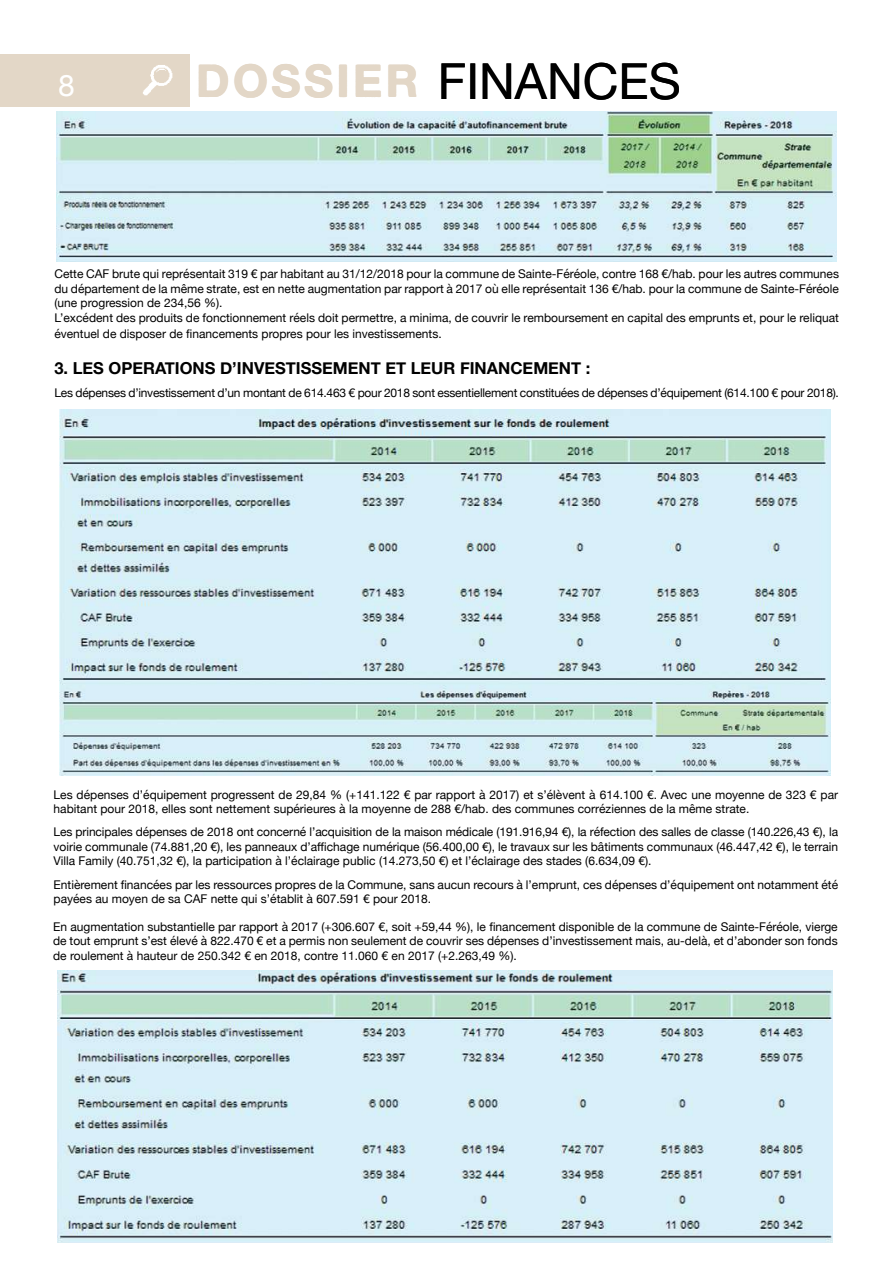
<style>
.page{position:relative;width:893px;height:1263px;background:#fff}
.page>*{position:absolute;margin:0;border:0;box-sizing:border-box;transform-origin:0 0}
.t1{font:49.5px "Helvetica Neue";color:#000}
.t2{font:45px "Alte Haas Grotesk Bold";color:#e3d7c7}
.t3{font:30px "Helvetica Neue";color:#fff}
.t4{font:700 16.5px "Helvetica Neue";color:#000}
.t5{font:12px/14.4px "Helvetica Neue";color:#000}
.t6{font:12px "Helvetica Neue";letter-spacing:-.02em;color:#000}
.s1{font-family:"Alte Haas Grotesk Bold";font-size:45px;color:#e3d7c7}
</style>
<div class="page">
<img style="left:57px;top:112px;width:779px;height:150px">
<img style="left:60px;top:410px;width:770px;height:365px">
<img style="left:57px;top:970px;width:776px;height:273px">
<div style="left:0;top:54px;width:190px;height:53px;background:#e3d7c7"></div>
<h3 class="t3" style="left:17px;top:64px;width:59px">8 8</h3>
<h2 class="t2" style="left:196px;top:52px;width:102px">DOSSI</h2>
<h1 class="t1" style="left:353px;top:46px;width:329px"><span class="s1">ER</span> FINANCES</h1>
<h2 class="t2" style="left:271px;top:52px;width:26px">S</h2>
<p class="t5" style="left:54px;top:268px;width:786px">Cette CAF brute qui représentait 319 € par habitant au 31/12/2018 pour la commune de Sainte-Féréole, contre 168 €/hab. pour les autres communes du département de la même strate, est en nette augmentation par rapport à 2017 où elle représentait 136 €/hab. pour la commune de Sainte-Féréole (une progression de 234,56 %).<br>L’excédent des produits de fonctionnement réels doit permettre, a minima, de couvrir le remboursement en capital des emprunts et, pour le reliquat</p>
<p class="t5" style="left:54px;top:327px;width:389px">éventuel de disposer de financements propres pour les investissements.</p>
<h3 class="t4" style="left:54px;top:358px;width:30px">3. LES</h3>
<h3 class="t4" style="left:109px;top:358px;width:34px">OPERATI</h3>
<h3 class="t4" style="left:180px;top:358px;width:69px">ONS D’INVESTISSEMENT</h3>
<h3 class="t4" style="left:385px;top:358px;width:38px">ET LEUR</h3>
<h3 class="t4" style="left:460px;top:358px;width:22px">FINANCEMENT</h3>
<h3 class="t4" style="left:586px;top:358px;width:6px">:</h3>
<p class="t6" style="left:54px;top:384px;width:786px">Les dépenses d’investissement d’un montant de 614.463 € pour 2018 sont essentiellement constituées de dépenses d’équipement (614.100 € pour 2018).</p>
<p class="t5" style="left:54px;top:788px;width:786px">Les dépenses d’équipement progressent de 29,84 % (+141.122 € par rapport à 2017) et s’élèvent à 614.100 €. Avec une moyenne de 323 € par habitant pour 2018, elles sont nettement supérieures à la moyenne de 288 €/hab. des communes corréziennes de la même strate.</p>
<p class="t5" style="left:54px;top:825px;width:786px;text-align:justify">Les principales dépenses de 2018 ont concerné l’acquisition de la maison médicale (191.916,94 €), la réfection des salles de classe (140.226,43 €), la voirie communale (74.881,20 €), les panneaux d’affichage numérique (56.400,00 €), le travaux sur les bâtiments communaux (46.447,42 €), le terrain Villa Family (40.751,32 €), la participation à l’éclairage public (14.273,50 €) et l’éclairage des stades (6.634,09 €).</p>
<p class="t5" style="left:54px;top:878px;width:786px">Entièrement financées par les ressources propres de la Commune, sans aucun recours à l’emprunt, ces dépenses d’équipement ont notamment été payées au moyen de sa CAF nette qui s’établit à 607.591 € pour 2018.</p>
<p class="t5" style="left:53px;top:920px;width:786px;text-align:justify">En augmentation substantielle par rapport à 2017 (+306.607 €, soit +59,44 %), le financement disponible de la commune de Sainte-Féréole, vierge de tout emprunt s’est élevé à 822.470 € et a permis non seulement de couvrir ses dépenses d’investissement mais, au-delà, et d’abonder son fonds de roulement à hauteur de 250.342 € en 2018, contre 11.060 € en 2017 (+2.263,49 %).</p>
</div>
